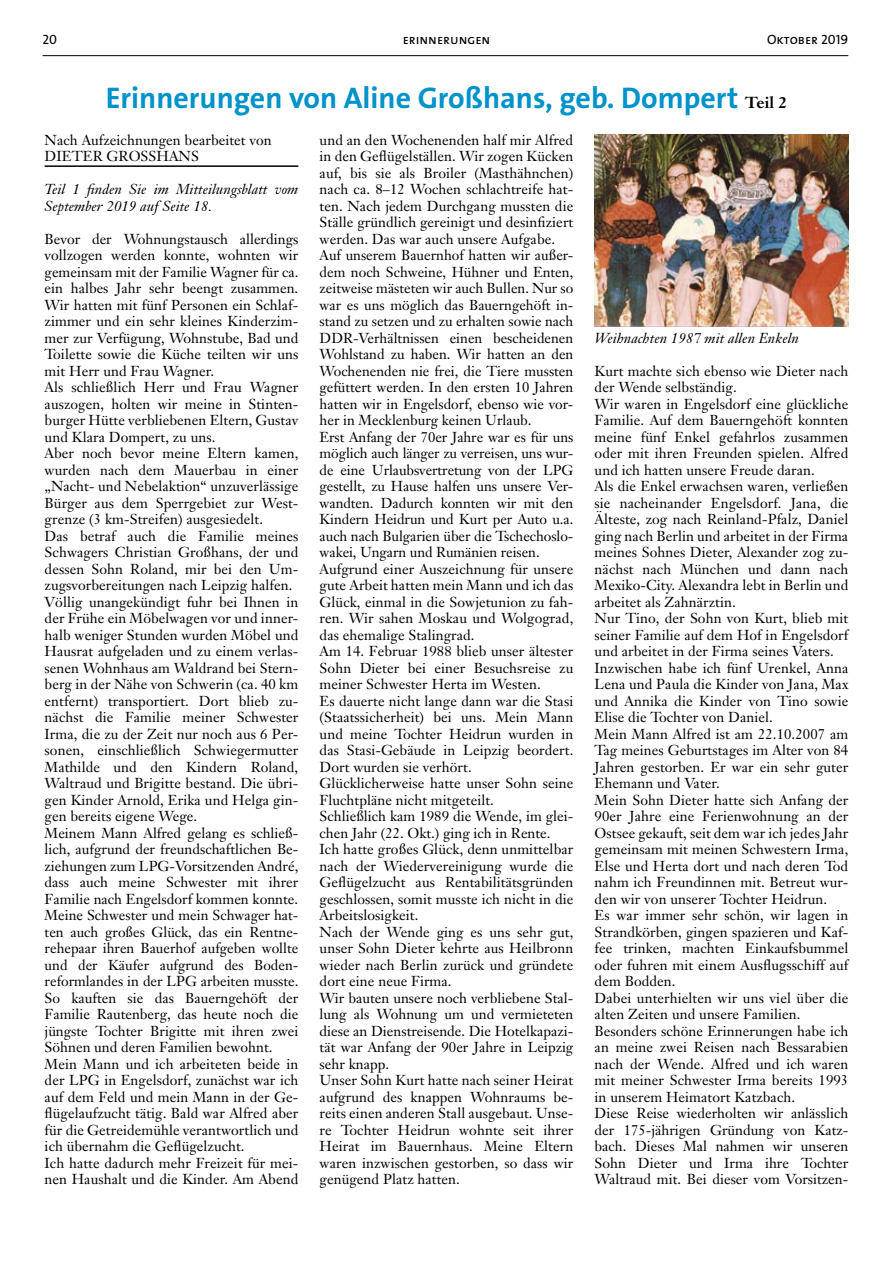
<style>
.page{position:relative;width:893px;height:1263px;background:#fff}
.page>*{position:absolute;margin:0;border:0;box-sizing:border-box;transform-origin:0 0}
.t1{font:700 30px "The Sans B7";color:#0092ca}
.t2{font:14.25px/16.5px "Janson Text";letter-spacing:.005em;color:#000}
.t3{font:italic 14.25px/16.5px "Janson Text";letter-spacing:.005em;color:#000}
.t4{font:13.5px "The Sans Caps";color:#000}
.s1{font-family:"Janson Text";font-size:15.75px;color:#000}
</style>
<div class="page">
<hr style="left:43px;top:55px;width:805px;height:1px;background:#000">
<img style="left:595px;top:135px;width:253px;height:191px">
<hr style="left:45px;top:165px;width:253px;height:2px;background:#000">
<p class="t4" style="left:43px;top:28px;width:16px">20</p>
<p class="t4" style="left:767px;top:28px;width:83px">Oktober 2019</p>
<p class="t4" style="left:403px;top:28px;width:89px">erinnerungen</p>
<h1 class="t1" style="left:106px;top:82px;width:683px">Erinnerungen von Aline Großhans, geb. Dompert <span class="s1">Teil 2</span></h1>
<p class="t2" style="left:45px;top:131px;width:229px">Nach Aufzeichnungen bearbeitet von<br>Dieter</p>
<p class="t2" style="left:320px;top:131px;width:255px">und an den Wochenenden half mir Alfred in den Geflügelställen. Wir zogen Kücken auf, bis sie als Broiler (Masthähnchen) nach ca. 8–12 Wochen schlachtreife hat&shy;ten. Nach jedem Durchgang mussten die Ställe gründlich gereinigt und desinfiziert werden. Das war auch unsere Aufgabe.<br>Auf unserem Bauernhof hatten wir außer&shy;dem noch Schweine, Hühner und Enten, zeitweise mästeten wir auch Bullen. Nur so war es uns möglich das Bauerngehöft in&shy;stand zu setzen und zu erhalten sowie nach DDR-Verhältnissen einen bescheidenen Wohlstand zu haben. Wir hatten an den Wochenenden nie frei, die Tiere mussten gefüttert werden. In den ersten 10 Jahren hatten wir in Engelsdorf, ebenso wie vor&shy;her in Mecklenburg keinen Urlaub.<br>Erst Anfang der 70er Jahre war es für uns möglich auch länger zu verreisen, uns wur&shy;de eine Urlaubsvertretung von der LPG gestellt, zu Hause halfen uns unsere Ver&shy;wandten. Dadurch konnten wir mit den Kindern Heidrun und Kurt per Auto u.a. auch nach Bulgarien über die Tschechoslo&shy;wakei, Ungarn und Rumänien reisen.<br>Aufgrund einer Auszeichnung für unsere gute Arbeit hatten mein Mann und ich das Glück, einmal in die Sowjetunion zu fah&shy;ren. Wir sahen Moskau und Wolgograd, das ehemalige Stalingrad.<br>Am 14. Februar 1988 blieb unser ältester Sohn Dieter bei einer Besuchsreise zu meiner Schwester Herta im Westen.<br>Es dauerte nicht lange dann war die Stasi (Staatssicherheit) bei uns. Mein Mann und meine Tochter Heidrun wurden in das Stasi-Gebäude in Leipzig beordert.<br>Dort wurden sie verhört.<br>Glücklicherweise hatte unser Sohn seine Fluchtpläne nicht mitgeteilt.<br>Schließlich kam 1989 die Wende, im glei&shy;chen Jahr (22. Okt.) ging ich in Rente.<br>Ich hatte großes Glück, denn unmittelbar nach der Wiedervereinigung wurde die Geflügelzucht aus Rentabilitätsgründen geschlossen, somit musste ich nicht in die Arbeitslosigkeit.<br>Nach der Wende ging es uns sehr gut, unser Sohn Dieter kehrte aus Heilbronn wieder nach Berlin zurück und gründete dort eine neue Firma.<br>Wir bauten unsere noch verbliebene Stal&shy;lung als Wohnung um und vermieteten diese an Dienstreisende. Die Hotelkapazi&shy;tät war Anfang der 90er Jahre in Leipzig sehr knapp.<br>Unser Sohn Kurt hatte nach seiner Heirat aufgrund des knappen Wohnraums be&shy;reits einen anderen Stall ausgebaut. Unse&shy;re Tochter Heidrun wohnte seit ihrer Heirat im Bauernhaus. Meine Eltern waren inzwischen gestorben, so dass wir genügend Platz hatten.</p>
<p class="t2" style="left:107px;top:148px;width:62px">GroSShans</p>
<p class="t3" style="left:45px;top:181px;width:255px">Teil 1 finden Sie im Mitteilungsblatt vom<br>September 2019 auf Seite 18.</p>
<p class="t2" style="left:45px;top:230px;width:255px">Bevor der Wohnungstausch allerdings vollzogen werden konnte, wohnten wir gemeinsam mit der Familie Wagner für ca. ein halbes Jahr sehr beengt zusammen.<br>Wir hatten mit fünf Personen ein Schlaf&shy;zimmer und ein sehr kleines Kinderzim&shy;mer zur Verfügung, Wohnstube, Bad und Toilette sowie die Küche teilten wir uns mit Herr und Frau Wagner.<br>Als schließlich Herr und Frau Wagner auszogen, holten wir meine in Stinten&shy;burger Hütte verbliebenen Eltern, Gustav und Klara Dompert, zu uns.<br>Aber noch bevor meine Eltern kamen, wurden nach dem Mauerbau in einer „Nacht- und Nebelaktion“ unzuverlässige Bürger aus dem Sperrgebiet zur West&shy;grenze (3 km-Streifen) ausgesiedelt.<br>Das betraf auch die Familie meines Schwagers Christian Großhans, der und dessen Sohn Roland, mir bei den Um&shy;zugsvorbereitungen nach Leipzig halfen.<br>Völlig unangekündigt fuhr bei Ihnen in der Frühe ein Möbelwagen vor und inner&shy;halb weniger Stunden wurden Möbel und Hausrat aufgeladen und zu einem verlas&shy;senen Wohnhaus am Waldrand bei Stern&shy;berg in der Nähe von Schwerin (ca. 40 km entfernt) transportiert. Dort blieb zu&shy;nächst die Familie meiner Schwester Irma, die zu der Zeit nur noch aus 6 Per&shy;sonen, einschließlich Schwiegermutter Mathilde und den Kindern Roland, Waltraud und Brigitte bestand. Die übri&shy;gen Kinder Arnold, Erika und Helga gin&shy;gen bereits eigene Wege.<br>Meinem Mann Alfred gelang es schließ&shy;lich, aufgrund der freundschaftlichen Be&shy;ziehungen zum LPG-Vorsitzenden André, dass auch meine Schwester mit ihrer Familie nach Engelsdorf kommen konnte.<br>Meine Schwester und mein Schwager hat&shy;ten auch großes Glück, das ein Rentne&shy;rehepaar ihren Bauerhof aufgeben wollte und der Käufer aufgrund des Boden&shy;reformlandes in der LPG arbeiten musste.<br>So kauften sie das Bauerngehöft der Familie Rautenberg, das heute noch die jüngste Tochter Brigitte mit ihren zwei Söhnen und deren Familien bewohnt.<br>Mein Mann und ich arbeiteten beide in der LPG in Engelsdorf, zunächst war ich auf dem Feld und mein Mann in der Ge&shy;flügelaufzucht tätig. Bald war Alfred aber für die Getreidemühle verantwortlich und ich übernahm die Geflügelzucht.<br>Ich hatte dadurch mehr Freizeit für mei&shy;nen Haushalt und die Kinder. Am Abend</p>
<p class="t3" style="left:595px;top:330px;width:206px">Weihnachten 1987 mit allen Enkeln</p>
<p class="t2" style="left:595px;top:362px;width:255px">Kurt machte sich ebenso wie Dieter nach der Wende selbständig.<br>Wir waren in Engelsdorf eine glückliche Familie. Auf dem Bauerngehöft konnten meine fünf Enkel gefahrlos zusammen oder mit ihren Freunden spielen. Alfred und ich hatten unsere Freude daran.<br>Als die Enkel erwachsen waren, verließen sie nacheinander Engelsdorf. Jana, die Älteste, zog nach Reinland-Pfalz, Daniel ging nach Berlin und arbeitet in der Firma meines Sohnes Dieter, Alexander zog zu&shy;nächst nach München und dann nach Mexiko-City. Alexandra lebt in Berlin und arbeitet als Zahnärztin.<br>Nur Tino, der Sohn von Kurt, blieb mit seiner Familie auf dem Hof in Engelsdorf und arbeitet in der Firma seines Vaters.<br>Inzwischen habe ich fünf Urenkel, Anna Lena und Paula die Kinder von Jana, Max und Annika die Kinder von Tino sowie Elise die Tochter von Daniel.<br>Mein Mann Alfred ist am 22.10.2007 am Tag meines Geburtstages im Alter von 84<br>Jahren gestorben. Er war ein sehr guter Ehemann und Vater.<br>Mein Sohn Dieter hatte sich Anfang der 90er Jahre eine Ferienwohnung an der Ostsee gekauft, seit dem war ich jedes Jahr gemeinsam mit meinen Schwestern Irma, Else und Herta dort und nach deren Tod nahm ich Freundinnen mit. Betreut wur&shy;den wir von unserer Tochter Heidrun.<br>Es war immer sehr schön, wir lagen in Strandkörben, gingen spazieren und Kaf&shy;fee trinken, machten Einkaufsbummel oder fuhren mit einem Ausflugsschiff auf dem Bodden.<br>Dabei unterhielten wir uns viel über die alten Zeiten und unsere Familien.<br>Besonders schöne Erinnerungen habe ich an meine zwei Reisen nach Bessarabien nach der Wende. Alfred und ich waren mit meiner Schwester Irma bereits 1993 in unserem Heimatort Katzbach.<br>Diese Reise wiederholten wir anlässlich der 175-jährigen Gründung von Katz&shy;bach. Dieses Mal nahmen wir unseren Sohn Dieter und Irma ihre Tochter Waltraud mit. Bei dieser vom Vorsitzen-</p>
</div>
